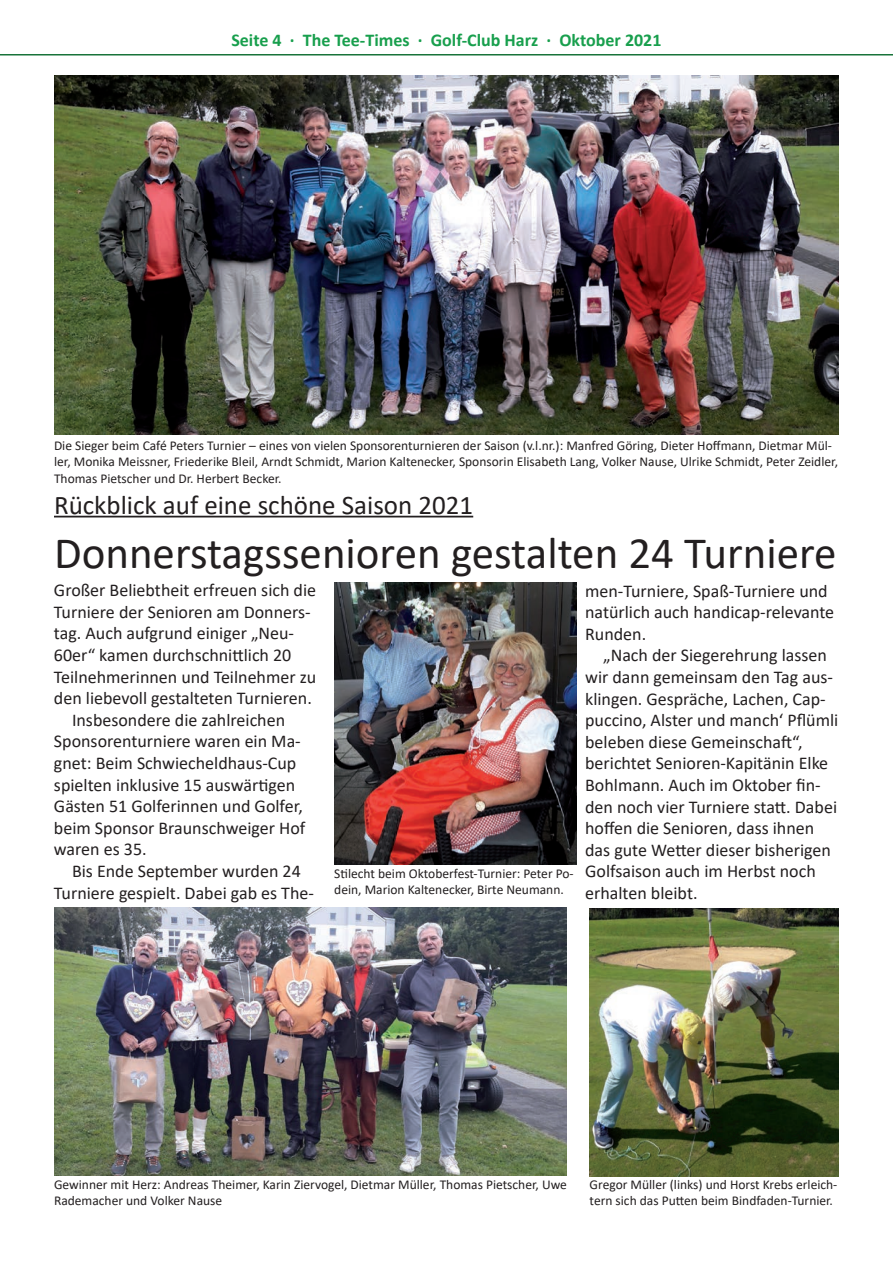
<style>
.page{position:relative;width:893px;height:1263px;background:#fff}
.page>*{position:absolute;margin:0;border:0;box-sizing:border-box;transform-origin:0 0}
.t1{font:45px "Calibri";color:#231f20}
.t2{font:27px "Calibri";color:#231f20}
.t3{font:18px/21.6px "Calibri";color:#231f20}
.t4{font:700 18px "Calibri";color:#189f4d}
.t5{font:13.5px/16.2px "Calibri";color:#231f20}
</style>
<div class="page">
<hr style="left:0;top:54px;width:893px;height:2px;background:#18733a">
<img style="left:54px;top:75px;width:785px;height:359px">
<img style="left:54px;top:907px;width:513px;height:268px">
<img style="left:334px;top:583px;width:243px;height:282px">
<hr style="left:54px;top:516px;width:419px;height:1px;background:#231f20">
<img style="left:589px;top:908px;width:250px;height:269px">
<p class="t4" style="left:231px;top:27px;width:432px">Seite 4 · The Tee-Times · Golf-Club Harz · Oktober 2021</p>
<p class="t5" style="left:54px;top:437px;width:786px">Die Sieger beim Café Peters Turnier – eines von vielen Sponsorenturnieren der Saison (v.l.nr.): Manfred Göring, Dieter Hoffmann, Dietmar Mül&shy;ler, Monika Meissner, Friederike Bleil, Arndt Schmidt, Marion Kaltenecker, Sponsorin Elisabeth Lang, Volker Nause, Ulrike Schmidt, Peter Zeidler,<br>Thomas Pietscher und Dr. Herbert Becker.</p>
<h2 class="t2" style="left:54px;top:486px;width:421px">Rückblick auf eine schöne Saison 2021</h2>
<h1 class="t1" style="left:54px;top:521px;width:784px">Donnerstagssenioren gestalten 24 Turniere</h1>
<p class="t3" style="left:54px;top:579px;width:264px">Großer Beliebtheit erfreuen sich die</p>
<p class="t3" style="left:54px;top:600px;width:258px">Turniere der Senioren am Donners-</p>
<p class="t3" style="left:54px;top:622px;width:242px">tag. Auch aufgrund einiger „Neu-</p>
<p class="t3" style="left:54px;top:644px;width:239px">60er“ kamen durchschnittlich 20</p>
<p class="t3" style="left:54px;top:665px;width:264px">Teilnehmerinnen und Teilnehmer zu</p>
<p class="t3" style="left:54px;top:687px;width:259px">den liebevoll gestalteten Turnieren.</p>
<p class="t3" style="left:72px;top:708px;width:215px">Insbesondere die zahlreichen</p>
<p class="t3" style="left:54px;top:730px;width:248px">Sponsorenturniere waren ein Ma-</p>
<p class="t3" style="left:54px;top:752px;width:244px">gnet: Beim Schwiecheldhaus-Cup</p>
<p class="t3" style="left:54px;top:773px;width:243px">spielten inklusive 15 auswärtigen</p>
<p class="t3" style="left:54px;top:795px;width:250px">Gästen 51 Golferinnen und Golfer,</p>
<p class="t3" style="left:54px;top:816px;width:253px">beim Sponsor Braunschweiger Hof</p>
<p class="t3" style="left:54px;top:838px;width:94px">waren es 35.</p>
<p class="t3" style="left:72px;top:860px;width:230px">Bis Ende September wurden 24</p>
<p class="t3" style="left:54px;top:881px;width:261px">Turniere gespielt. Dabei gab es The-</p>
<p class="t5" style="left:334px;top:865px;width:241px">Stilecht beim Oktoberfest-Turnier: Peter Po&shy;dein, Marion Kaltenecker, Birte Neumann.</p>
<p class="t3" style="left:585px;top:579px;width:251px">men-Turniere, Spaß-Turniere und natürlich auch handicap-relevante<br>Runden.</p>
<p class="t3" style="left:585px;top:644px;width:255px;text-indent:18px">„Nach der Siegerehrung lassen wir dann gemeinsam den Tag aus&shy;klingen. Gespräche, Lachen, Cap&shy;puccino, Alster und manch‘ Pflümli beleben diese Gemeinschaft“, berichtet Senioren-Kapitänin Elke<br>Bohlmann. Auch im Oktober fin&shy;den noch vier Turniere statt. Dabei hoffen die Senioren, dass ihnen das gute Wetter dieser bisherigen<br>Golfsaison auch im Herbst noch erhalten bleibt.</p>
<p class="t5" style="left:54px;top:1176px;width:514px">Gewinner mit Herz: Andreas Theimer, Karin Ziervogel, Dietmar Müller, Thomas Pietscher, Uwe<br>Rademacher und Volker Nause</p>
<p class="t5" style="left:590px;top:1176px;width:249px">Gregor Müller (links) und Horst Krebs erleich&shy;tern sich das Putten beim Bindfaden-Turnier.</p>
</div>
